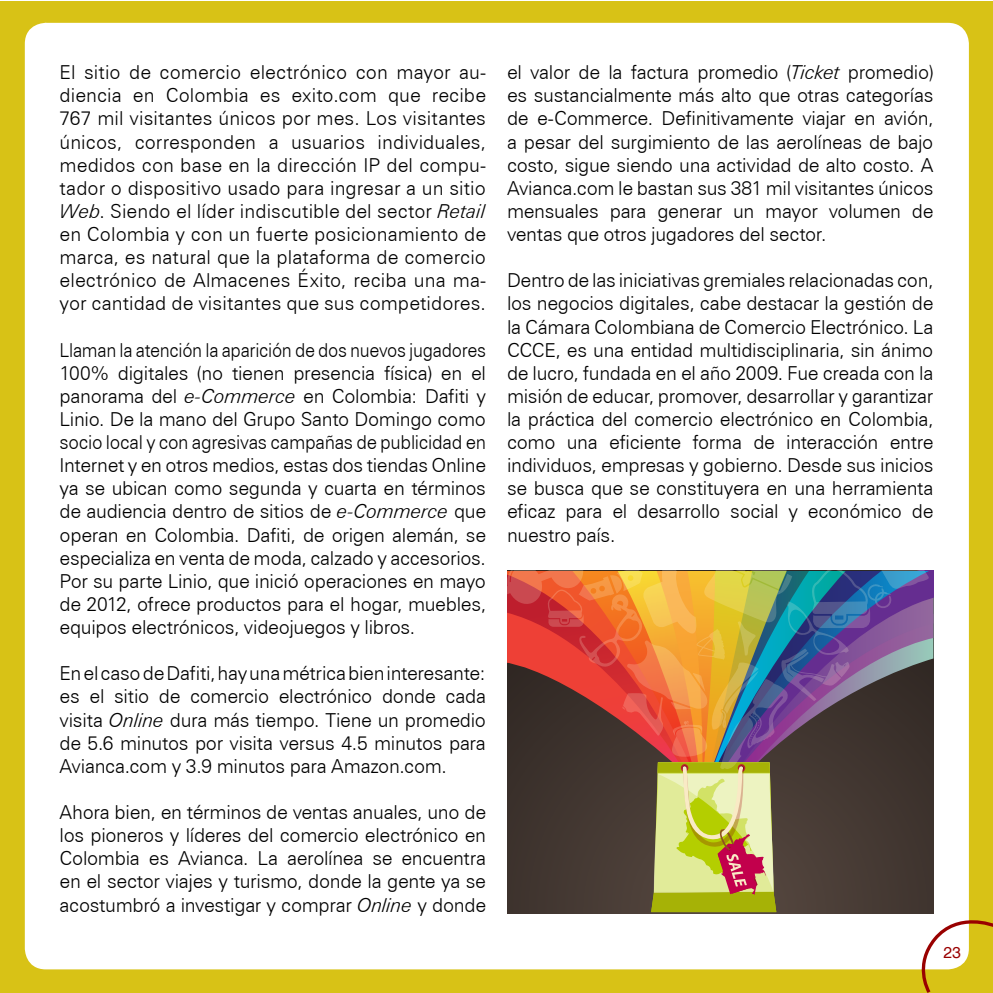
<style>
.page{position:relative;width:993px;height:993px;background:#fff}
.page>*{position:absolute;margin:0;border:0;box-sizing:border-box;transform-origin:0 0}
.parrafos_rev{font:300 19.25px/23.1px "Zurich BT";letter-spacing:-.015em;color:#000;text-align:justify}
.parrafos_rev-2{font:300 19.25px/23.1px "Zurich BT";letter-spacing:-.015em;color:#000;text-align:justify;scale:.92 1}
.t1{font:15.75px "Helvetica";color:#990100}
.s1{font-style:italic}
</style>
<div class="page">
<hr style="left:0;top:0;width:1px;height:991px;background:#d8c216">
<div style="left:0;top:1px;width:992px;height:991px;background:#d8c216"></div>
<div style="left:27px;top:25px;width:939px;height:942px;background:#fff;border-radius:19px"></div>
<svg style="left:507px;top:570px;width:485px;height:422px"></svg>
<p class="parrafos_rev" style="left:60px;top:61px;width:428px">El sitio de comercio electrónico con mayor au&shy;diencia en Colombia es exito.com que recibe 767 mil visitantes únicos por mes. Los visitantes únicos, corresponden a usuarios individuales, medidos con base en la dirección IP del compu&shy;tador o dispositivo usado para ingresar a un sitio <span class="s1">Web</span>. Siendo el líder indiscutible del sector <span class="s1">Retail </span>en Colombia y con un fuerte posicionamiento de marca, es natural que la plataforma de comercio electrónico de Almacenes Éxito, reciba una ma&shy;yor cantidad de visitantes que sus competidores.</p>
<p class="parrafos_rev-2" style="left:60px;top:338px;width:465px">Llaman la atención la aparición de dos nuevos jugadores 100% digitales (no tienen presencia física) en el panorama del <span class="s1">e-Commerce</span> en Colombia: Dafiti y Linio. De la mano del Grupo Santo Domingo como socio local y con agresivas campañas de publicidad en Internet y en otros medios, estas dos tiendas Online ya se ubican como segunda y cuarta en términos de audiencia dentro de sitios de <span class="s1">e-Commerce</span> que operan en Colombia. Dafiti, de origen alemán, se especializa en venta de moda, calzado y accesorios.<br>Por su parte Linio, que inició operaciones en mayo de 2012, ofrece productos para el hogar, muebles, equipos electrónicos, videojuegos y libros.</p>
<p class="parrafos_rev" style="left:60px;top:661px;width:428px">En el caso de Dafiti, hay una métrica bien interesante: es el sitio de comercio electrónico donde cada visita <span class="s1">Online</span> dura más tiempo. Tiene un promedio de 5.6 minutos por visita versus 4.5 minutos para Avianca.com y 3.9 minutos para Amazon.com.</p>
<p class="parrafos_rev" style="left:60px;top:800px;width:428px">Ahora bien, en términos de ventas anuales, uno de los pioneros y líderes del comercio electrónico en Colombia es Avianca. La aerolínea se encuentra en el sector viajes y turismo, donde la gente ya se acostumbró a investigar y comprar <span class="s1">Online</span> y donde</p>
<p class="parrafos_rev" style="left:507px;top:61px;width:428px">el valor de la factura promedio (<span class="s1">Ticket</span> promedio) es sustancialmente más alto que otras categorías de e-Commerce. Definitivamente viajar en avión, a pesar del surgimiento de las aerolíneas de bajo costo, sigue siendo una actividad de alto costo. A Avianca.com le bastan sus 381 mil visitantes únicos mensuales para generar un mayor volumen de ventas que otros jugadores del sector.</p>
<p class="parrafos_rev" style="left:507px;top:268px;width:428px">Dentro de las iniciativas gremiales relacionadas con, los negocios digitales, cabe destacar la gestión de la Cámara Colombiana de Comercio Electrónico. La CCCE, es una entidad multidisciplinaria, sin ánimo de lucro, fundada en el año 2009. Fue creada con la misión de educar, promover, desarrollar y garantizar la práctica del comercio electrónico en Colombia, como una eficiente forma de interacción entre individuos, empresas y gobierno. Desde sus inicios se busca que se constituyera en una herramienta eficaz para el desarrollo social y económico de nuestro país.</p>
<p class="t1" style="left:943px;top:942px;width:19px">23</p>
</div>
